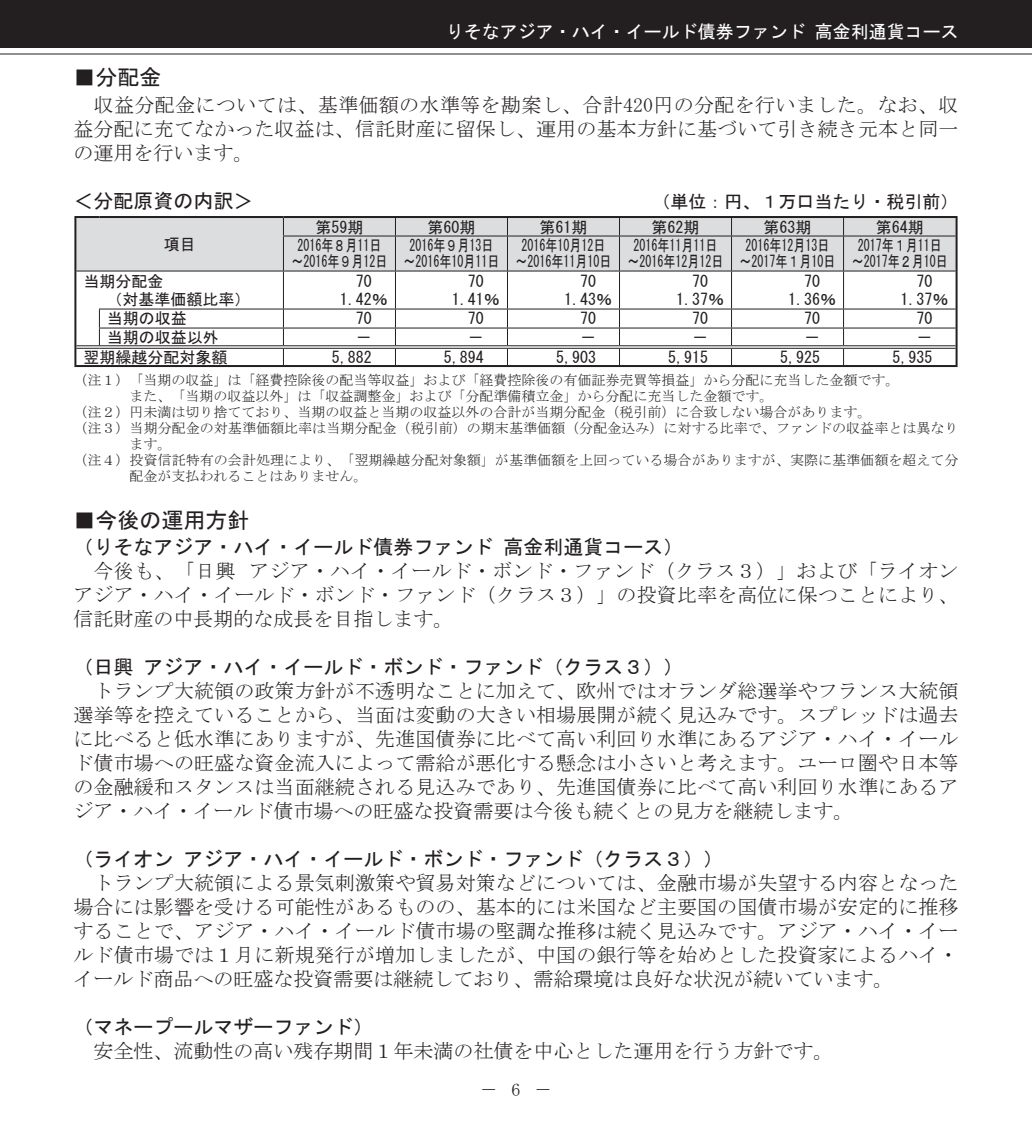
<style>
.page{position:relative;width:1032px;height:1134px;background:#fff}
.page>*{position:absolute;margin:0;border:0;box-sizing:border-box;transform-origin:0 0}
.t1{font:22px "MS Gothic";color:#231f20}
.t2{font:20px/24px "MS Mincho";color:#231f20;text-align:justify}
.t3{font:20px "MS Gothic";color:#231f20}
.t4{font:18px "MS Gothic";color:#fff}
.t5{font:18px "MS Gothic";color:#231f20}
.t6{font:18px "MS Mincho";color:#231f20}
.t7{font:16px "MS Gothic";color:#231f20}
.t8{font:16px/16px "MS Gothic";color:#231f20;text-align:center;scale:.75 1}
.t9{font:14px "MS Mincho";color:#231f20}
</style>
<div class="page">
<div style="left:0;top:0;width:1032px;height:48px;background:#231f20"></div>
<hr style="left:0;top:53px;width:1032px;height:1px;background:#231f20">
<div style="left:76px;top:218px;width:879px;height:52px;background:#dcdddf"></div>
<svg style="left:283px;top:218px;width:1px;height:18px"></svg>
<svg style="left:395px;top:218px;width:1px;height:18px"></svg>
<svg style="left:507px;top:218px;width:1px;height:18px"></svg>
<svg style="left:619px;top:218px;width:1px;height:18px"></svg>
<svg style="left:731px;top:218px;width:1px;height:18px"></svg>
<svg style="left:843px;top:218px;width:1px;height:18px"></svg>
<hr style="left:283px;top:236px;width:1px;height:34px;background:#231f20">
<hr style="left:395px;top:236px;width:1px;height:34px;background:#231f20">
<hr style="left:507px;top:236px;width:1px;height:34px;background:#231f20">
<hr style="left:619px;top:236px;width:1px;height:34px;background:#231f20">
<hr style="left:731px;top:236px;width:1px;height:34px;background:#231f20">
<hr style="left:843px;top:236px;width:1px;height:34px;background:#231f20">
<hr style="left:283px;top:236px;width:672px;height:1px;background:#231f20">
<hr style="left:76px;top:270px;width:207px;height:2px;background:#231f20">
<hr style="left:283px;top:270px;width:672px;height:2px;background:#231f20">
<hr style="left:99px;top:308px;width:856px;height:2px;background:#231f20">
<hr style="left:99px;top:328px;width:856px;height:1px;background:#231f20">
<hr style="left:99px;top:345px;width:184px;height:1px;background:#231f20">
<hr style="left:99px;top:348px;width:184px;height:1px;background:#231f20">
<svg style="left:283px;top:272px;width:1px;height:93px"></svg>
<svg style="left:395px;top:272px;width:1px;height:93px"></svg>
<svg style="left:507px;top:272px;width:1px;height:93px"></svg>
<svg style="left:619px;top:272px;width:1px;height:93px"></svg>
<svg style="left:731px;top:272px;width:1px;height:93px"></svg>
<svg style="left:843px;top:272px;width:1px;height:93px"></svg>
<hr style="left:283px;top:345px;width:112px;height:1px;background:#231f20">
<hr style="left:283px;top:348px;width:112px;height:1px;background:#231f20">
<hr style="left:395px;top:345px;width:112px;height:1px;background:#231f20">
<hr style="left:395px;top:348px;width:112px;height:1px;background:#231f20">
<hr style="left:507px;top:345px;width:112px;height:1px;background:#231f20">
<hr style="left:507px;top:348px;width:112px;height:1px;background:#231f20">
<hr style="left:619px;top:345px;width:112px;height:1px;background:#231f20">
<hr style="left:619px;top:348px;width:112px;height:1px;background:#231f20">
<hr style="left:731px;top:345px;width:112px;height:1px;background:#231f20">
<hr style="left:731px;top:348px;width:112px;height:1px;background:#231f20">
<hr style="left:843px;top:345px;width:112px;height:1px;background:#231f20">
<hr style="left:843px;top:348px;width:112px;height:1px;background:#231f20">
<hr style="left:74px;top:216px;width:25px;height:2px;background:#231f20">
<svg style="left:74px;top:218px;width:2px;height:18px"></svg>
<hr style="left:99px;top:216px;width:184px;height:2px;background:#231f20">
<hr style="left:74px;top:236px;width:2px;height:35px;background:#231f20">
<hr style="left:283px;top:216px;width:674px;height:2px;background:#231f20">
<svg style="left:955px;top:218px;width:2px;height:18px"></svg>
<hr style="left:955px;top:236px;width:2px;height:35px;background:#231f20">
<svg style="left:74px;top:271px;width:26px;height:94px"></svg>
<svg style="left:955px;top:271px;width:2px;height:94px"></svg>
<hr style="left:74px;top:365px;width:883px;height:2px;background:#231f20">
<p class="t4" style="left:446px;top:23px;width:514px">りそなアジア・ハイ・イールド債券ファンド 高金利通貨コース</p>
<p class="t1" style="left:73px;top:66px;width:89px">■分配金</p>
<p class="t2" style="left:73px;top:92px;width:886px">　収益分配金については、基準価額の水準等を勘案し、合計420円の分配を行いました。なお、収益分配に充てなかった収益は、信託財産に留保し、運用の基本方針に基づいて引き続き元本と同一の運用を行います。</p>
<p class="t3" style="left:73px;top:190px;width:182px">＜分配原資の内訳＞</p>
<p class="t5" style="left:652px;top:192px;width:307px">（単位：円、１万口当たり・税引前）</p>
<p class="t7" style="left:164px;top:236px;width:33px">項目</p>
<p class="t7" style="left:315px;top:219px;width:49px">第59期</p>
<p class="t7" style="left:427px;top:219px;width:49px">第60期</p>
<p class="t7" style="left:539px;top:219px;width:49px">第61期</p>
<p class="t7" style="left:651px;top:219px;width:49px">第62期</p>
<p class="t7" style="left:763px;top:219px;width:49px">第63期</p>
<p class="t7" style="left:876px;top:219px;width:49px">第64期</p>
<p class="t8" style="left:291px;top:237px;width:129px">2016年８月11日～2016年９月12日</p>
<p class="t8" style="left:403px;top:237px;width:129px">2016年９月13日～2016年10月11日</p>
<p class="t8" style="left:515px;top:237px;width:129px">2016年10月12日～2016年11月10日</p>
<p class="t8" style="left:627px;top:237px;width:129px">2016年11月11日～2016年12月12日</p>
<p class="t8" style="left:739px;top:237px;width:129px">2016年12月13日～2017年１月10日</p>
<p class="t8" style="left:852px;top:237px;width:130px">2017年１月11日～2017年２月10日</p>
<p class="t7" style="left:83px;top:273px;width:81px">当期分配金</p>
<p class="t7" style="left:356px;top:273px;width:17px">70</p>
<p class="t7" style="left:468px;top:273px;width:17px">70</p>
<p class="t7" style="left:580px;top:273px;width:17px">70</p>
<p class="t7" style="left:692px;top:273px;width:17px">70</p>
<p class="t7" style="left:804px;top:273px;width:17px">70</p>
<p class="t7" style="left:916px;top:273px;width:17px">70</p>
<p class="t7" style="left:106px;top:291px;width:145px">（対基準価額比率）</p>
<p class="t7" style="left:340px;top:291px;width:49px">1.42％</p>
<p class="t7" style="left:452px;top:291px;width:49px">1.41％</p>
<p class="t7" style="left:564px;top:291px;width:49px">1.43％</p>
<p class="t7" style="left:676px;top:291px;width:49px">1.37％</p>
<p class="t7" style="left:788px;top:291px;width:49px">1.36％</p>
<p class="t7" style="left:900px;top:291px;width:49px">1.37％</p>
<p class="t7" style="left:107px;top:311px;width:81px">当期の収益</p>
<p class="t7" style="left:356px;top:311px;width:17px">70</p>
<p class="t7" style="left:468px;top:311px;width:17px">70</p>
<p class="t7" style="left:580px;top:311px;width:17px">70</p>
<p class="t7" style="left:692px;top:311px;width:17px">70</p>
<p class="t7" style="left:804px;top:311px;width:17px">70</p>
<p class="t7" style="left:916px;top:311px;width:17px">70</p>
<p class="t7" style="left:107px;top:329px;width:113px">当期の収益以外</p>
<p class="t7" style="left:356px;top:329px;width:17px">－</p>
<p class="t7" style="left:468px;top:329px;width:17px">－</p>
<p class="t7" style="left:580px;top:329px;width:17px">－</p>
<p class="t7" style="left:692px;top:329px;width:17px">－</p>
<p class="t7" style="left:804px;top:329px;width:17px">－</p>
<p class="t7" style="left:916px;top:329px;width:17px">－</p>
<p class="t7" style="left:83px;top:349px;width:145px">翌期繰越分配対象額</p>
<p class="t7" style="left:332px;top:349px;width:41px">5,882</p>
<p class="t7" style="left:444px;top:349px;width:41px">5,894</p>
<p class="t7" style="left:556px;top:349px;width:41px">5,903</p>
<p class="t7" style="left:668px;top:349px;width:41px">5,915</p>
<p class="t7" style="left:780px;top:349px;width:41px">5,925</p>
<p class="t7" style="left:892px;top:349px;width:41px">5,935</p>
<p class="t9" style="left:73px;top:373px;width:828px">（注１）「当期の収益」は「経費控除後の配当等収益」および「経費控除後の有価証券売買等損益」から分配に充当した金額です。</p>
<p class="t9" style="left:129px;top:389px;width:646px">また、「当期の収益以外」は「収益調整金」および「分配準備積立金」から分配に充当した金額です。</p>
<p class="t9" style="left:73px;top:405px;width:800px">（注２）円未満は切り捨てており、当期の収益と当期の収益以外の合計が当期分配金（税引前）に合致しない場合があります。</p>
<p class="t9" style="left:73px;top:421px;width:887px">（注３）当期分配金の対基準価額比率は当期分配金（税引前）の期末基準価額（分配金込み）に対する比率で、ファンドの収益率とは異なり</p>
<p class="t9" style="left:129px;top:437px;width:43px">ます。</p>
<p class="t9" style="left:73px;top:453px;width:887px">（注４）投資信託特有の会計処理により、「翌期繰越分配対象額」が基準価額を上回っている場合がありますが、実際に基準価額を超えて分</p>
<p class="t9" style="left:129px;top:469px;width:240px">配金が支払われることはありません。</p>
<p class="t1" style="left:73px;top:509px;width:178px">■今後の運用方針</p>
<p class="t3" style="left:73px;top:537px;width:612px">（りそなアジア・ハイ・イールド債券ファンド 高金利通貨コース）</p>
<p class="t2" style="left:73px;top:559px;width:886px">　今後も、「日興 アジア・ハイ・イールド・ボンド・ファンド（クラス３）」および「ライオンアジア・ハイ・イールド・ボンド・ファンド（クラス３）」の投資比率を高位に保つことにより、信託財産の中長期的な成長を目指します。</p>
<p class="t3" style="left:73px;top:657px;width:612px">（日興 アジア・ハイ・イールド・ボンド・ファンド（クラス３））</p>
<p class="t2" style="left:73px;top:679px;width:886px">　トランプ大統領の政策方針が不透明なことに加えて、欧州ではオランダ総選挙やフランス大統領選挙等を控えていることから、当面は変動の大きい相場展開が続く見込みです。スプレッドは過去に比べると低水準にありますが、先進国債券に比べて高い利回り水準にあるアジア・ハイ・イールド債市場への旺盛な資金流入によって需給が悪化する懸念は小さいと考えます。ユーロ圏や日本等の金融緩和スタンスは当面継続される見込みであり、先進国債券に比べて高い利回り水準にあるアジア・ハイ・イールド債市場への旺盛な投資需要は今後も続くとの見方を継続します。</p>
<p class="t3" style="left:73px;top:849px;width:652px">（ライオン アジア・ハイ・イールド・ボンド・ファンド（クラス３））</p>
<p class="t2" style="left:73px;top:871px;width:886px">　トランプ大統領による景気刺激策や貿易対策などについては、金融市場が失望する内容となった場合には影響を受ける可能性があるものの、基本的には米国など主要国の国債市場が安定的に推移することで、アジア・ハイ・イールド債市場の堅調な推移は続く見込みです。アジア・ハイ・イールド債市場では１月に新規発行が増加しましたが、中国の銀行等を始めとした投資家によるハイ・イールド商品への旺盛な投資需要は継続しており、需給環境は良好な状況が続いています。</p>
<p class="t3" style="left:73px;top:1017px;width:302px">（マネープールマザーファンド）</p>
<p class="t2" style="left:73px;top:1039px;width:762px">　安全性、流動性の高い残存期間１年未満の社債を中心とした運用を行う方針です。</p>
<p class="t6" style="left:511px;top:1081px;width:10px">6</p>
<p class="t6" style="left:480px;top:1081px;width:73px">－　　－</p>
</div>
